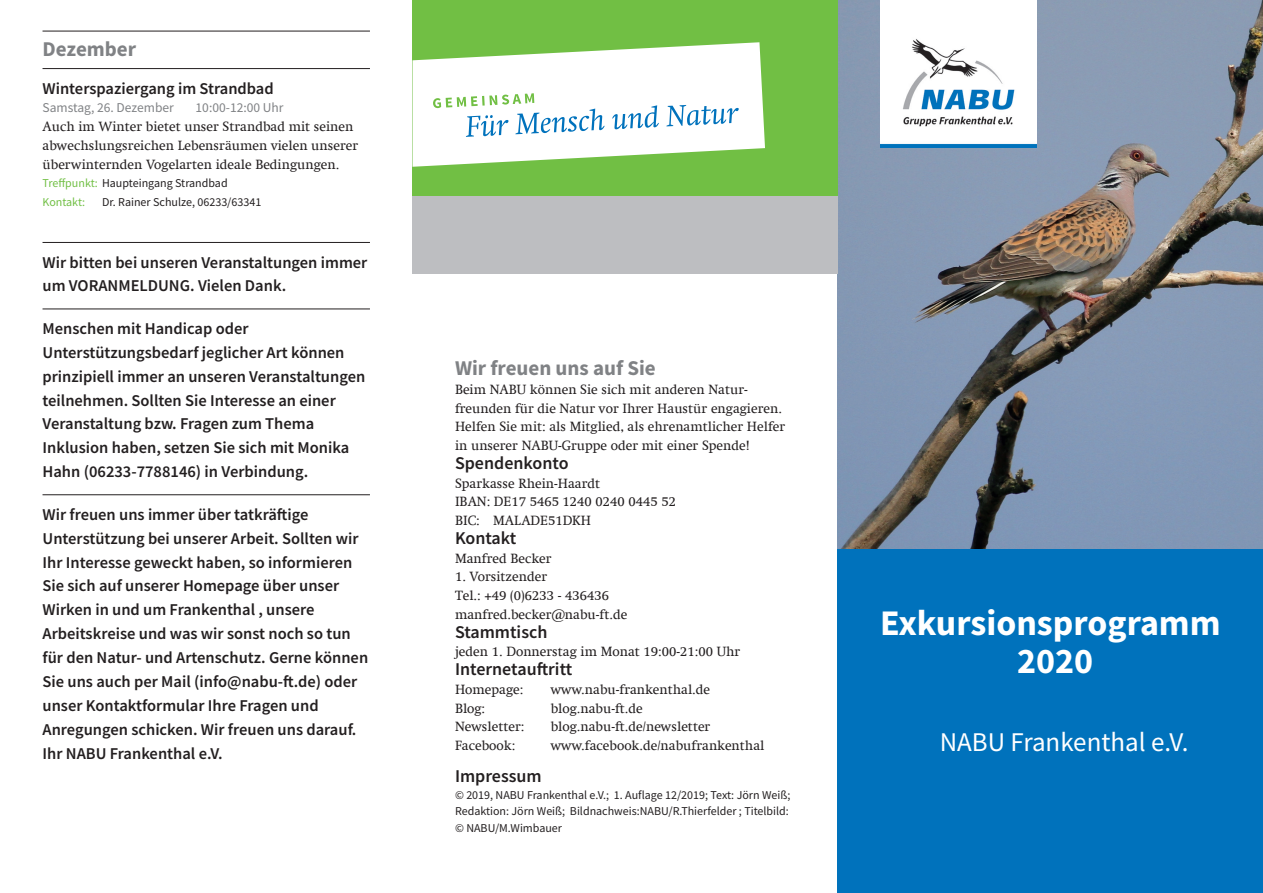
<style>
.page{position:relative;width:1263px;height:893px;background:#fff}
.page>*{position:absolute;margin:0;border:0;box-sizing:border-box;transform-origin:0 0}
._01_-_Titelseite_Übe{font:700 36px/37.5px "Source Sans Pro";color:#fff;text-align:center}
._01_-_Titelseite_Unt{font:27px "Source Sans Pro";color:#fff}
._02_-_H2_Überschrift{font:700 21px "Source Sans Pro";color:#808285}
._10_-_Veranstaltung{font:700 21px "Source Sans Pro";color:#808285}
._03_-_H3_Zwischenübe{font:600 18px "Source Sans Pro";color:#231f20}
._11_-_Veranstaltung{font:600 16.5px/23.9px "Source Sans Pro";color:#231f20}
._05_-_P_Fließtext{font:13.5px/18.8px "Swift Com";color:#231f20}
._13_-_Veranstaltung{font:13.5px/18.8px "Swift Com";color:#231f20}
._12_-_Veranstaltung{font:13.5px "Source Sans Pro";color:#808285}
._06_-_Kleiner_Text{font:12px/16.5px "Source Sans Pro";color:#231f20;text-align:justify}
._14_-_Veranstaltung{font:12px "Source Sans Pro";color:#231f20}
._14_-_Veranstaltung-2{font:12px "Source Sans Pro";letter-spacing:-.005em;color:#71bf44}
.s1{color:#71bf44}
</style>
<div class="page">
<img style="left:838px;top:0;width:425px;height:549px">
<div style="left:838px;top:549px;width:425px;height:344px;background:#0072bc"></div>
<img style="left:880px;top:0;width:156px;height:148px">
<hr style="left:43px;top:31px;width:327px;height:1px;background:#231f20">
<hr style="left:43px;top:68px;width:327px;height:1px;background:#231f20">
<hr style="left:43px;top:242px;width:327px;height:1px;background:#231f20">
<hr style="left:43px;top:309px;width:327px;height:1px;background:#231f20">
<hr style="left:43px;top:494px;width:327px;height:1px;background:#231f20">
<div style="left:412px;top:0;width:426px;height:196px;background:#71bf44"></div>
<svg style="left:412px;top:42px;width:353px;height:125px"></svg>
<p class="_10_-_Veranstaltung" style="left:43px;top:35px;width:95px">Dezember</p>
<p class="_11_-_Veranstaltung" style="left:43px;top:76px;width:233px">Winterspaziergang im Strandbad</p>
<p class="_12_-_Veranstaltung" style="left:43px;top:99px;width:133px">Samstag, 26. Dezember</p>
<p class="_12_-_Veranstaltung" style="left:196px;top:99px;width:90px">10:00-12:00 Uhr</p>
<p class="_13_-_Veranstaltung" style="left:43px;top:117px;width:317px">Auch im Winter bietet unser Strandbad mit seinen abwechslungsreichen Lebensräumen vielen unserer überwinternden Vogelarten ideale Bedingungen.</p>
<p class="_14_-_Veranstaltung" style="left:43px;top:176px;width:187px"><span class="s1">Treffpunkt:</span> Haupteingang Strandbad</p>
<p class="_14_-_Veranstaltung-2" style="left:43px;top:195px;width:44px">Kontakt:</p>
<p class="_14_-_Veranstaltung" style="left:102px;top:195px;width:161px">Dr. Rainer Schulze, 06233/63341</p>
<p class="_11_-_Veranstaltung" style="left:43px;top:250px;width:326px">Wir bitten bei unseren Veranstaltungen immer um VORANMELDUNG. Vielen Dank.</p>
<p class="_11_-_Veranstaltung" style="left:43px;top:316px;width:324px">Menschen mit Handicap oder Unterstützungsbedarf jeglicher Art können prinzipiell immer an unseren Veranstaltungen teilnehmen. Sollten Sie Interesse an einer Veranstaltung bzw. Fragen zum Thema Inklusion haben, setzen Sie sich mit Monika Hahn (06233-7788146) in Verbindung.</p>
<p class="_11_-_Veranstaltung" style="left:43px;top:502px;width:327px">Wir freuen uns immer über tatkräftige Unterstützung bei unserer Arbeit. Sollten wir Ihr Interesse geweckt haben, so informieren Sie sich auf unserer Homepage über unser Wirken in und um Frankenthal , unsere Arbeitskreise und was wir sonst noch so tun für den Natur- und Artenschutz. Gerne können Sie uns auch per Mail (info@nabu-ft.de) oder unser Kontaktformular Ihre Fragen und Anregungen schicken. Wir freuen uns darauf.<br>Ihr NABU Frankenthal e.V.</p>
<p class="_02_-_H2_Überschrift" style="left:455px;top:354px;width:202px">Wir freuen uns auf Sie</p>
<p class="_05_-_P_Fließtext" style="left:455px;top:380px;width:332px">Beim NABU können Sie sich mit anderen Natur&shy;freunden für die Natur vor Ihrer Haustür engagieren.<br>Helfen Sie mit: als Mitglied, als ehrenamtlicher Helfer in unserer NABU-Gruppe oder mit einer Spende!</p>
<p class="_03_-_H3_Zwischenübe" style="left:455px;top:451px;width:115px">Spendenkonto</p>
<p class="_05_-_P_Fließtext" style="left:455px;top:474px;width:223px">Sparkasse Rhein-Haardt<br>IBAN: DE17 5465 1240 0240 0445 52<br>BIC: MALADE51DKH</p>
<p class="_03_-_H3_Zwischenübe" style="left:455px;top:526px;width:63px">Kontakt</p>
<p class="_05_-_P_Fließtext" style="left:455px;top:549px;width:98px">Manfred Becker</p>
<p class="_05_-_P_Fließtext" style="left:455px;top:567px;width:174px">1. Vorsitzender<br>Tel.: +49 (0)6233 - 436436 manfred.becker@nabu-ft.de</p>
<p class="_03_-_H3_Zwischenübe" style="left:455px;top:620px;width:94px">Stammtisch</p>
<p class="_05_-_P_Fließtext" style="left:455px;top:642px;width:287px">jeden 1. Donnerstag im Monat 19:00-21:00 Uhr</p>
<p class="_03_-_H3_Zwischenübe" style="left:455px;top:657px;width:119px">Internetauftritt</p>
<p class="_05_-_P_Fließtext" style="left:455px;top:680px;width:70px">Homepage:</p>
<p class="_05_-_P_Fließtext" style="left:551px;top:680px;width:161px">www.nabu-frankenthal.de</p>
<p class="_05_-_P_Fließtext" style="left:455px;top:699px;width:32px">Blog:</p>
<p class="_05_-_P_Fließtext" style="left:551px;top:699px;width:94px">blog.nabu-ft.de</p>
<p class="_05_-_P_Fließtext" style="left:455px;top:717px;width:71px">Newsletter:</p>
<p class="_05_-_P_Fließtext" style="left:551px;top:717px;width:161px">blog.nabu-ft.de/newsletter</p>
<p class="_05_-_P_Fließtext" style="left:455px;top:736px;width:62px">Facebook:</p>
<p class="_05_-_P_Fließtext" style="left:551px;top:736px;width:215px">www.facebook.de/nabufrankenthal</p>
<p class="_03_-_H3_Zwischenübe" style="left:455px;top:764px;width:88px">Impressum</p>
<p class="_06_-_Kleiner_Text" style="left:455px;top:786px;width:337px">© 2019, NABU Frankenthal e.V.; 1. Auflage 12/2019; Text: Jörn Weiß; Redaktion: Jörn Weiß; Bildnachweis:NABU/R.Thierfelder ; Titelbild: © NABU/M.Wimbauer</p>
<p class="_01_-_Titelseite_Übe" style="left:880px;top:604px;width:342px">Exkursionsprogramm<br>2020</p>
<p class="_01_-_Titelseite_Unt" style="left:940px;top:725px;width:250px">NABU Frankenthal e.V.</p>
</div>
